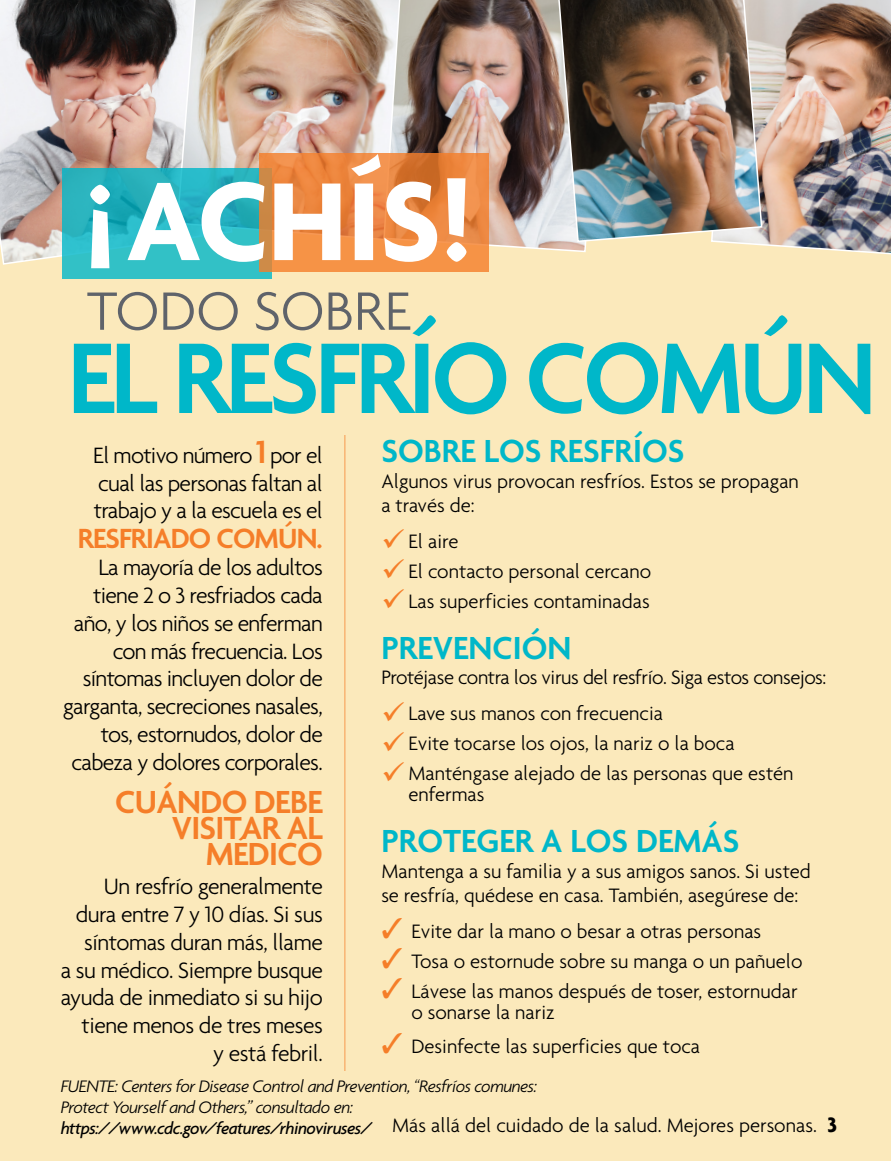
<style>
.page{position:relative;width:891px;height:1161px;background:#fbe9bb}
.page>*{position:absolute;margin:0;border:0;box-sizing:border-box;transform-origin:0 0}
.t1{font:700 120px "Agenda";color:#fff}
.t2{font:600 108.6px "Agenda";color:#00b7c9;scale:.96 1}
.t3{font:300 58.35px "Agenda";color:#5f636a}
.t4{font:600 34.5px "Agenda";color:#00b7c9}
.t5{font:600 34.5px "Agenda";color:#f57e29}
.t6{font:600 30px "Agenda";color:#f57e29}
.t7{font:300 24px/27.8px "Agenda";letter-spacing:-.03em;color:#000;text-align:right}
.t8{font:300 21px/24px "Agenda";color:#000}
.t9{font:300 21px "Agenda";letter-spacing:-.02em;color:#000}
.t10{font:italic 300 18px/21px "Agenda";letter-spacing:-.03em;color:#000}
.t11{font:italic 500 18px "Agenda";letter-spacing:-.03em;color:#000}
.s1{color:#f57e29}
.s2{font-weight:600;font-size:34.5px;color:#f57e29}
.s3{font-weight:700;font-size:22.5px}
</style>
<div class="page">
<svg style="left:0;top:0;width:176px;height:265px;background:#9e8c87"></svg>
<img style="left:176px;top:0;width:206px;height:168px">
<img style="left:382px;top:0;width:205px;height:253px">
<svg style="left:62px;top:168px;width:210px;height:110px;background:#2ab7c1"></svg>
<img style="left:730px;top:0;width:161px;height:255px">
<img style="left:556px;top:0;width:207px;height:243px">
<svg style="left:260px;top:153px;width:229px;height:119px;background:#eb8841"></svg>
<hr style="left:344px;top:435px;width:2px;height:636px;background:#f57e29">
<h1 class="t1" style="left:84px;top:148px;width:389px">¡ACHÍS!</h1>
<h3 class="t3" style="left:87px;top:277px;width:64px">Todoso</h3>
<h3 class="t3" style="left:325px;top:277px;width:57px">bre</h3>
<h2 class="t2" style="left:68px;top:312px;width:161px">EL RESFR</h2>
<h2 class="t2" style="left:408px;top:312px;width:195px">ÍO COMÚN</h2>
<h3 class="t4" style="left:381px;top:430px;width:305px">SOBRE LOS RESFRÍOS</h3>
<p class="t8" style="left:381px;top:469px;width:419px">Algunos virus provocan resfríos. Estos se propagan a través de:</p>
<p class="t8" style="left:381px;top:529px;width:79px"><span class="s1">✓</span> El aire</p>
<p class="t8" style="left:381px;top:559px;width:271px"><span class="s1">✓</span> El contacto personal cercano</p>
<p class="t8" style="left:381px;top:589px;width:270px"><span class="s1">✓</span> Las superficies contaminadas</p>
<h3 class="t4" style="left:381px;top:627px;width:38px">PREVENCIÓN</h3>
<p class="t9" style="left:381px;top:665px;width:447px">Protéjase contra los virus del resfrío. Siga estos consejos:</p>
<p class="t8" style="left:381px;top:701px;width:283px"><span class="s1">✓</span> Lave sus manos con frecuencia</p>
<p class="t8" style="left:381px;top:731px;width:355px"><span class="s1">✓</span> Evite tocarse los ojos, la nariz o la boca</p>
<p class="t8" style="left:408px;top:763px;width:387px;line-height:21px;text-indent:-27px"><span class="s1">✓</span> Manténgase alejado de las personas que estén enfermas</p>
<h3 class="t4" style="left:381px;top:820px;width:38px">PROTEGER</h3>
<h3 class="t4" style="left:541px;top:820px;width:49px">A LOS</h3>
<h3 class="t4" style="left:636px;top:820px;width:22px">DEM</h3>
<h3 class="t4" style="left:702px;top:820px;width:37px">ÁS</h3>
<p class="t8" style="left:381px;top:859px;width:431px">Mantenga a su familia y a sus amigos sanos. Si usted se resfría, quédese en casa. También, asegúrese de:</p>
<p class="t8" style="left:381px;top:919px;width:382px"><span class="s1">✓</span> Evite dar la mano o besar a otras personas</p>
<p class="t8" style="left:381px;top:949px;width:423px"><span class="s1">✓</span> Tosa o estornude sobre su manga o un pañuelo</p>
<p class="t8" style="left:411px;top:980px;width:388px;line-height:21px;text-indent:-30px"><span class="s1">✓</span> Lávese las manos después de toser, estornudar o sonarse la nariz</p>
<p class="t8" style="left:381px;top:1034px;width:320px"><span class="s1">✓</span> Desinfecte las superficies que toca</p>
<p class="t10" style="left:61px;top:1076px;width:478px">FUENTE: Centers for Disease Control and Prevention, “Resfríos comunes:<br>Protect Yourself and Others,” consultado en:</p>
<p class="t11" style="left:61px;top:1118px;width:313px">https://www.cdc.gov/features/rhinoviruses/</p>
<p class="t7" style="left:93px;top:441px;width:231px;text-align:justify">El motivo número <span class="s2">1</span> por el cual las personas faltan al trabajo y a la escuela es el</p>
<h3 class="t6" style="left:78px;top:520px;width:16px">RESFRIADO</h3>
<h3 class="t6" style="left:216px;top:520px;width:21px">COMÚN</h3>
<h3 class="t6" style="left:317px;top:520px;width:8px">.</h3>
<p class="t7" style="left:63px;top:553px;width:261px">La mayoría de los adultos tiene 2 o 3 resfriados cada año, y los niños se enferman con más frecuencia. Los síntomas incluyen dolor de garganta, secreciones nasales, tos, estornudos, dolor de cabeza y dolores corporales.</p>
<h3 class="t5" style="left:115px;top:781px;width:86px">CUÁNDO</h3>
<h3 class="t5" style="left:254px;top:781px;width:18px">DEBE</h3>
<h3 class="t5" style="left:172px;top:807px;width:17px">VISITAR</h3>
<h3 class="t5" style="left:287px;top:807px;width:19px">AL</h3>
<h3 class="t5" style="left:206px;top:833px;width:62px">MÉDICO</h3>
<p class="t7" style="left:61px;top:873px;width:264px">Un resfrío generalmente dura entre 7 y 10 días. Si sus síntomas duran más, llame<br>a su médico. Siempre busque ayuda de inmediato si su hijo tiene menos de tres meses<br>y está febril.</p>
<p class="t8" style="left:392px;top:1113px;width:446px">Más allá del cuidado de la salud. Mejores personas. <span class="s3">3</span></p>
</div>
